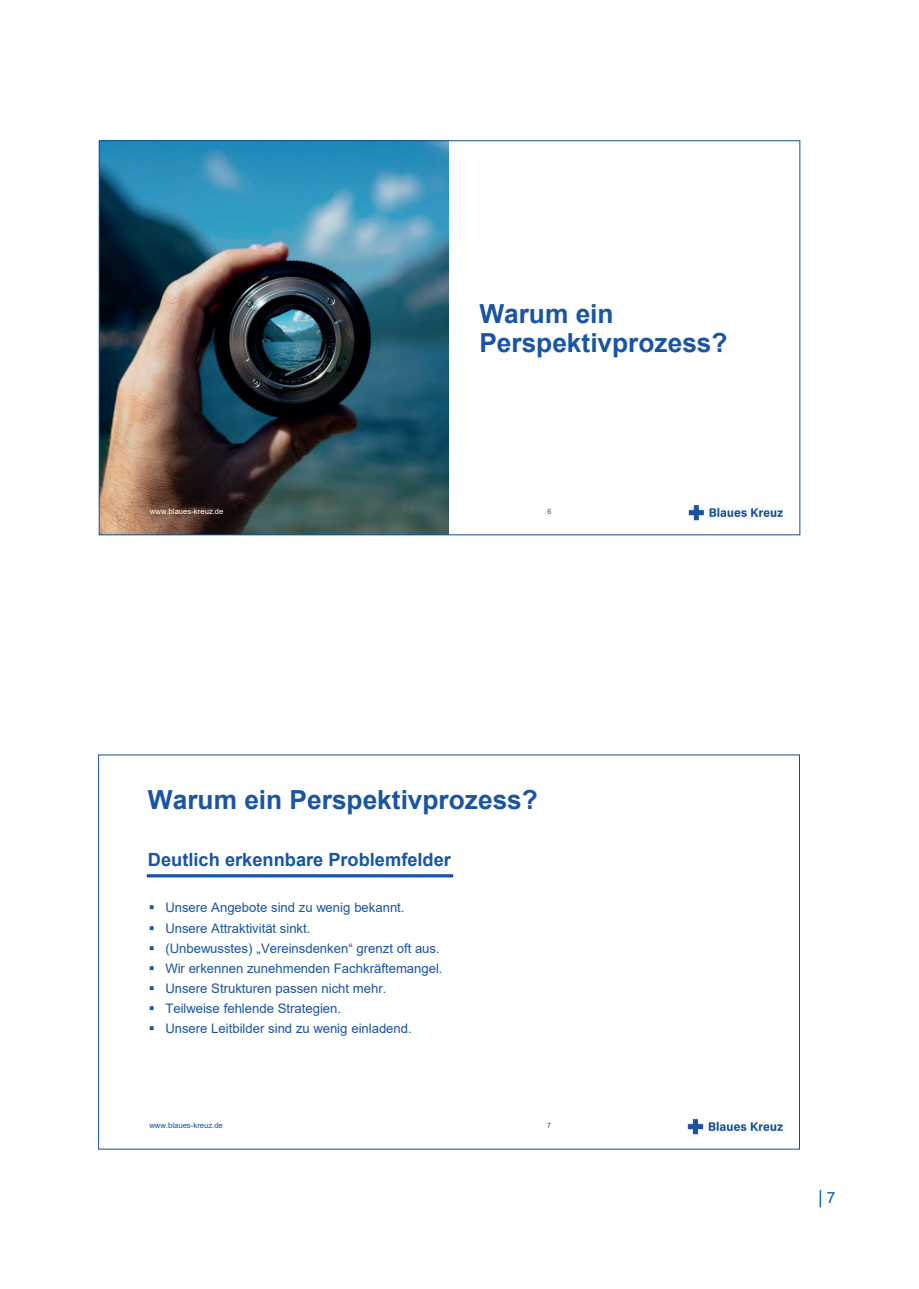
<style>
.page{position:relative;width:919px;height:1289px;background:#fff}
.page>*{position:absolute;margin:0;border:0;box-sizing:border-box;transform-origin:0 0}
.t1{font:700 26.25px/28.3px "Arial";color:#1954a5}
.t2{font:700 18.15px "Arial";color:#1954a5}
.t3{font:16.5px "Acumin Pro";color:#015aaa}
.t4{font:13.2px "Arial";color:#1954a5}
.t5{font:7.65px "Arial";color:#fff}
.t6{font:7.65px "Arial";color:#1954a5}
.t7{font:7.2px "Arial";color:#1954a5}
</style>
<div class="page">
<img style="left:688px;top:504px;width:96px;height:19px">
<img style="left:101px;top:142px;width:347px;height:391px">
<img style="left:687px;top:1118px;width:97px;height:19px">
<hr style="left:147px;top:874px;width:306px;height:3px;background:#1954a5">
<h1 class="t1" style="left:479px;top:300px;width:250px">Warum ein<br>Perspektivprozess?</h1>
<p class="t5" style="left:150px;top:506px;width:75px">www.blaues-kreuz.de</p>
<p class="t7" style="left:547px;top:506px;width:6px">6</p>
<h1 class="t1" style="left:148px;top:785px;width:391px">Warum ein Perspektivprozess?</h1>
<h2 class="t2" style="left:148px;top:846px;width:304px">Deutlich erkennbare Problemfelder</h2>
<p class="t4" style="left:149px;top:898px;width:257px">▪ Unsere Angebote sind zu wenig bekannt.</p>
<p class="t4" style="left:149px;top:918px;width:163px">▪ Unsere Attraktivität sinkt.</p>
<p class="t4" style="left:149px;top:939px;width:292px">▪ (Unbewusstes) „Vereinsdenken“ grenzt oft aus.</p>
<p class="t4" style="left:149px;top:959px;width:295px">▪ Wir erkennen zunehmenden Fachkräftemangel.</p>
<p class="t4" style="left:149px;top:979px;width:239px">▪ Unsere Strukturen passen nicht mehr.</p>
<p class="t4" style="left:149px;top:999px;width:194px">▪ Teilweise fehlende Strategien.</p>
<p class="t4" style="left:149px;top:1019px;width:264px">▪ Unsere Leitbilder sind zu wenig einladend.</p>
<p class="t6" style="left:149px;top:1120px;width:75px">www.blaues-kreuz.de</p>
<p class="t7" style="left:547px;top:1120px;width:6px">7</p>
<p class="t3" style="left:818px;top:1185px;width:18px">| 7</p>
</div>
